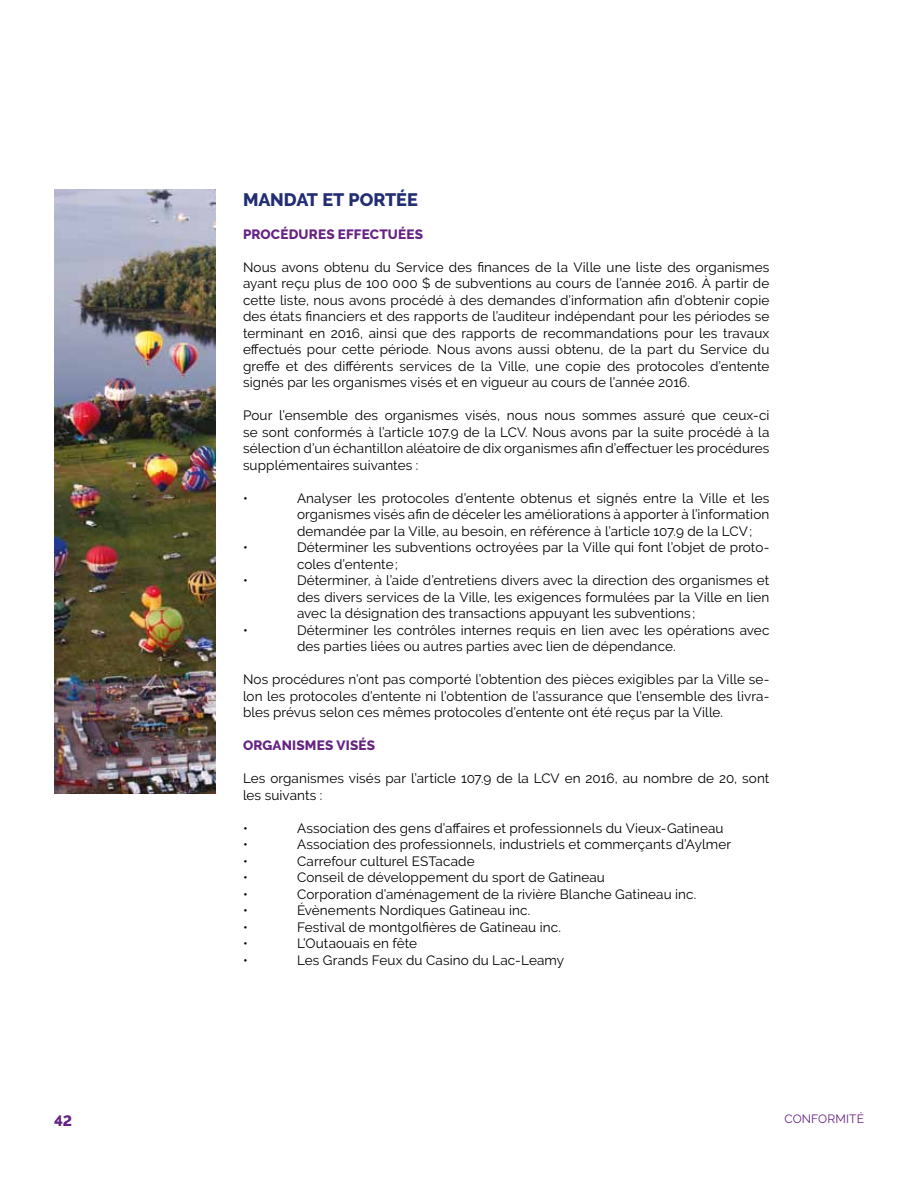
<style>
.page{position:relative;width:918px;height:1188px;background:#fff}
.page>*{position:absolute;margin:0;border:0;box-sizing:border-box;transform-origin:0 0}
.t1{font:800 18px "Raleway";letter-spacing:-.01em;color:#232d71}
.t2{font:800 15px "Raleway";color:#662383}
.t3{font:13.5px/16.5px "Raleway";letter-spacing:.01em;color:#000;text-align:justify}
.t4{font:800 13.5px "Raleway";letter-spacing:.015em;color:#662383}
.t5{font:12px "Raleway";letter-spacing:.015em;color:#662383}
</style>
<div class="page">
<img style="left:54px;top:189px;width:161px;height:604px">
<h1 class="t1" style="left:243px;top:189px;width:177px">MANDAT ET PORTÉE</h1>
<p class="t4" style="left:243px;top:226px;width:182px">PROCÉDURES EFFECTUÉES</p>
<p class="t3" style="left:243px;top:259px;width:528px">Nous avons obtenu du Service des finances de la Ville une liste des organismes ayant reçu plus de 100 000 $ de subventions au cours de l’année 2016. À partir de cette liste, nous avons procédé à des demandes d’information afin d’obtenir copie des états financiers et des rapports de l’auditeur indépendant pour les périodes se terminant en 2016, ainsi que des rapports de recommandations pour les travaux effectués pour cette période. Nous avons aussi obtenu, de la part du Service du greffe et des différents services de la Ville, une copie des protocoles d’entente signés par les organismes visés et en vigueur au cours de l’année 2016.</p>
<p class="t3" style="left:243px;top:407px;width:528px">Pour l’ensemble des organismes visés, nous nous sommes assuré que ceux-ci se sont conformés à l’article 107.9 de la LCV. Nous avons par la suite procédé à la sélection d’un échantillon aléatoire de dix organismes afin d’effectuer les procédures supplémentaires suivantes :</p>
<p class="t3" style="left:243px;top:490px;width:6px">•</p>
<p class="t3" style="left:297px;top:490px;width:474px">Analyser les protocoles d’entente obtenus et signés entre la Ville et les organismes visés afin de déceler les améliorations à apporter à l’information demandée par la Ville, au besoin, en référence à l’article 107.9 de la LCV;</p>
<p class="t3" style="left:243px;top:539px;width:6px">•</p>
<p class="t3" style="left:297px;top:539px;width:474px">Déterminer les subventions octroyées par la Ville qui font l’objet de proto&shy;coles d’entente;</p>
<p class="t3" style="left:243px;top:572px;width:6px">•</p>
<p class="t3" style="left:297px;top:572px;width:474px">Déterminer, à l’aide d’entretiens divers avec la direction des organismes et des divers services de la Ville, les exigences formulées par la Ville en lien avec la désignation des transactions appuyant les subventions ;</p>
<p class="t3" style="left:243px;top:622px;width:6px">•</p>
<p class="t3" style="left:297px;top:622px;width:474px">Déterminer les contrôles internes requis en lien avec les opérations avec des parties liées ou autres parties avec lien de dépendance.</p>
<p class="t3" style="left:243px;top:671px;width:528px">Nos procédures n’ont pas comporté l’obtention des pièces exigibles par la Ville se&shy;lon les protocoles d’entente ni l’obtention de l’assurance que l’ensemble des livra&shy;bles prévus selon ces mêmes protocoles d’entente ont été reçus par la Ville.</p>
<p class="t4" style="left:243px;top:738px;width:134px">ORGANISMES VISÉS</p>
<p class="t3" style="left:243px;top:770px;width:528px">Les organismes visés par l’article 107.9 de la LCV en 2016, au nombre de 20, sont les suivants :</p>
<p class="t3" style="left:243px;top:820px;width:6px">•</p>
<p class="t3" style="left:297px;top:820px;width:428px">Association des gens d’affaires et professionnels du Vieux-Gatineau</p>
<p class="t3" style="left:243px;top:836px;width:6px">•</p>
<p class="t3" style="left:297px;top:836px;width:436px">Association des professionnels, industriels et commerçants d’Aylmer</p>
<p class="t3" style="left:243px;top:853px;width:6px">•</p>
<p class="t3" style="left:297px;top:853px;width:179px">Carrefour culturel ESTacade</p>
<p class="t3" style="left:243px;top:869px;width:6px">•</p>
<p class="t3" style="left:297px;top:869px;width:309px">Conseil de développement du sport de Gatineau</p>
<p class="t3" style="left:243px;top:886px;width:6px">•</p>
<p class="t3" style="left:297px;top:886px;width:401px">Corporation d’aménagement de la rivière Blanche Gatineau inc.</p>
<p class="t3" style="left:243px;top:902px;width:6px">•</p>
<p class="t3" style="left:297px;top:902px;width:235px">Évènements Nordiques Gatineau inc.</p>
<p class="t3" style="left:243px;top:919px;width:6px">•</p>
<p class="t3" style="left:297px;top:919px;width:266px">Festival de montgolfières de Gatineau inc.</p>
<p class="t3" style="left:243px;top:935px;width:6px">•</p>
<p class="t3" style="left:297px;top:935px;width:122px">L’Outaouais en fête</p>
<p class="t3" style="left:243px;top:952px;width:6px">•</p>
<p class="t3" style="left:297px;top:952px;width:269px">Les Grands Feux du Casino du Lac-Leamy</p>
<p class="t2" style="left:54px;top:1112px;width:20px">42</p>
<p class="t5" style="left:784px;top:1112px;width:81px">CONFORMITÉ</p>
</div>
